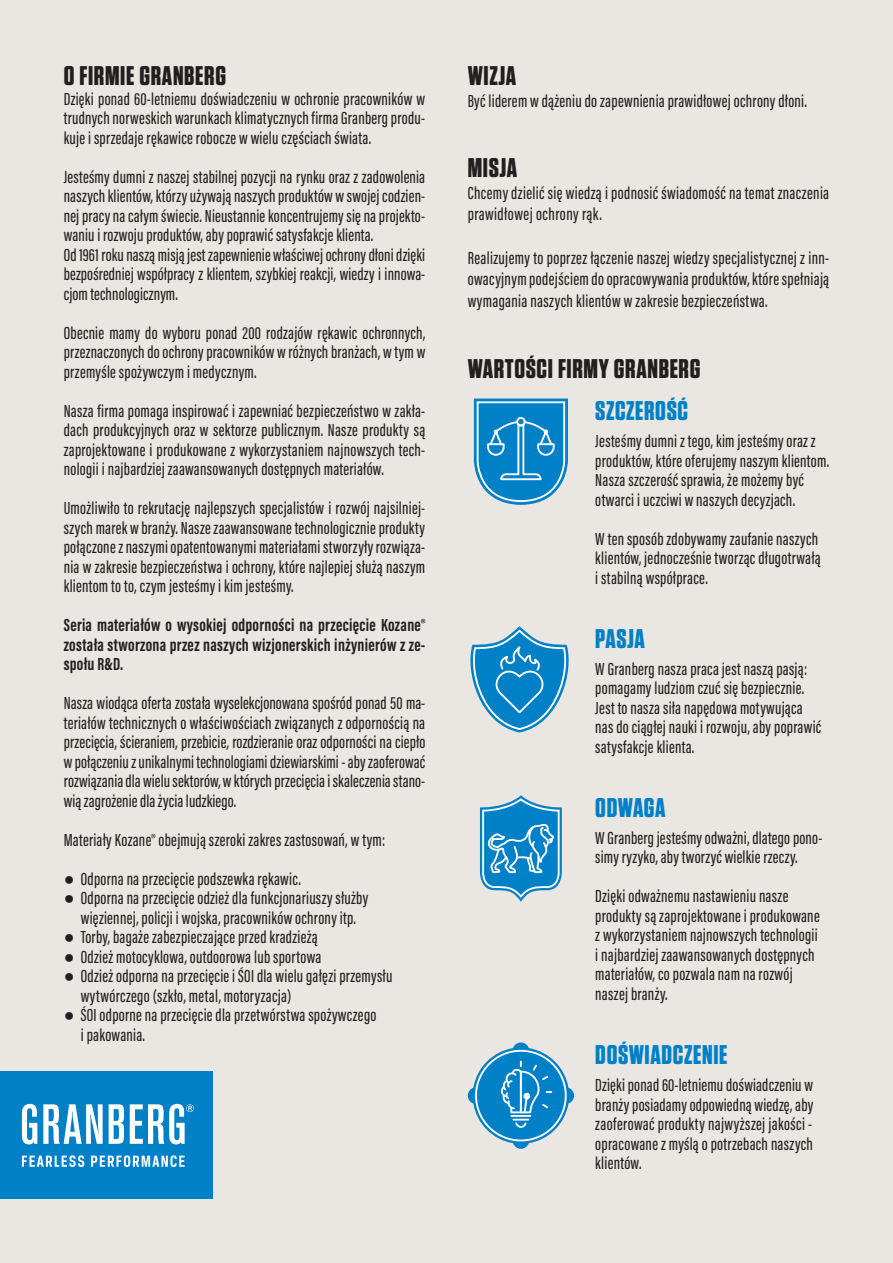
<style>
.page{position:relative;width:893px;height:1263px;background:#eae6e1}
.page>*{position:absolute;margin:0;border:0;box-sizing:border-box;transform-origin:0 0}
.t1{font:700 27px "Tungsten";letter-spacing:.025em;color:#231f20}
.t2{font:700 27px "Tungsten";letter-spacing:.025em;color:#0080c7}
.t3{font:500 18px/19.5px "Acumin Pro Extra Cond";letter-spacing:.015em;color:#231f20}
.t4{font:700 18px/19.5px "Acumin Pro Extra Cond";letter-spacing:.015em;color:#231f20;text-align:justify}
.s1{font-family:"Arial";font-weight:400}
</style>
<div class="page">
<svg style="left:474px;top:398px;width:94px;height:107px;background:#379ad0"></svg>
<svg style="left:470px;top:626px;width:99px;height:106px"></svg>
<svg style="left:479px;top:795px;width:83px;height:107px"></svg>
<svg style="left:468px;top:1042px;width:106px;height:107px"></svg>
<div style="left:0;top:1071px;width:213px;height:128px;background:#0080c7"></div>
<svg style="left:22px;top:1104px;width:172px;height:40px"></svg>
<svg style="left:22px;top:1155px;width:163px;height:12px"></svg>
<h1 class="t1" style="left:64px;top:62px;width:164px">O FIRMIE GRANBERG</h1>
<p class="t3" style="left:64px;top:89px;width:363px;text-align:justify">Dzięki ponad 60-letniemu doświadczeniu w ochronie pracowników w trudnych norweskich warunkach klimatycznych firma Granberg produ&shy;kuje i sprzedaje rękawice robocze w wielu częściach świata.</p>
<p class="t3" style="left:64px;top:167px;width:363px">Jesteśmy dumni z naszej stabilnej pozycji na rynku oraz z zadowolenia naszych klientów, którzy używają naszych produktów w swojej codzien&shy;nej pracy na całym świecie. Nieustannie koncentrujemy się na projekto&shy;waniu i rozwoju produktów, aby poprawić satysfakcje klienta.<br>Od 1961 roku naszą misją jest zapewnienie właściwej ochrony dłoni dzięki bezpośredniej współpracy z klientem, szybkiej reakcji, wiedzy i innowa&shy;cjom technologicznym.</p>
<p class="t3" style="left:64px;top:323px;width:363px;text-align:justify">Obecnie mamy do wyboru ponad 200 rodzajów rękawic ochronnych, przeznaczonych do ochrony pracowników w różnych branżach, w tym w przemyśle spożywczym i medycznym.</p>
<p class="t3" style="left:64px;top:401px;width:363px;text-align:justify">Nasza firma pomaga inspirować i zapewniać bezpieczeństwo w zakła&shy;dach produkcyjnych oraz w sektorze publicznym. Nasze produkty są zaprojektowane i produkowane z wykorzystaniem najnowszych tech&shy;nologii i najbardziej zaawansowanych dostępnych materiałów.</p>
<p class="t3" style="left:64px;top:498px;width:363px;text-align:justify">Umożliwiło to rekrutację najlepszych specjalistów i rozwój najsilniej&shy;szych marek w branży. Nasze zaawansowane technologicznie produkty połączone z naszymi opatentowanymi materiałami stworzyły rozwiąza&shy;nia w zakresie bezpieczeństwa i ochrony, które najlepiej służą naszym klientom to to, czym jesteśmy i kim jesteśmy.</p>
<p class="t4" style="left:64px;top:615px;width:363px">Seria materiałów o wysokiej odporności na przecięcie Kozane® została stworzona przez naszych wizjonerskich inżynierów z ze&shy;społu R&amp;D.</p>
<p class="t3" style="left:64px;top:693px;width:363px;text-align:justify">Nasza wiodąca oferta została wyselekcjonowana spośród ponad 50 ma&shy;teriałów technicznych o właściwościach związanych z odpornością na przecięcia, ścieraniem, przebicie, rozdzieranie oraz odporności na ciepło w połączeniu z unikalnymi technologiami dziewiarskimi - aby zaoferować rozwiązania dla wielu sektorów, w których przecięcia i skaleczenia stano&shy;wią zagrożenie dla życia ludzkiego.</p>
<p class="t3" style="left:64px;top:830px;width:323px">Materiały Kozane® obejmują szeroki zakres zastosowań, w tym:</p>
<p class="t3" style="left:64px;top:869px;width:239px"><span class="s1">●</span> Odporna na przecięcie podszewka rękawic.</p>
<p class="t3" style="left:64px;top:888px;width:306px;text-align:center"><span class="s1">●</span> Odporna na przecięcie odzież dla funkcjonariuszy służby więziennej, policji i wojska, pracowników ochrony itp.</p>
<p class="t3" style="left:64px;top:927px;width:256px"><span class="s1">●</span> Torby, bagaże zabezpieczające przed kradzieżą</p>
<p class="t3" style="left:64px;top:947px;width:259px"><span class="s1">●</span> Odzież motocyklowa, outdoorowa lub sportowa</p>
<p class="t3" style="left:81px;top:966px;width:313px;text-indent:-17px"><span class="s1">●</span> Odzież odporna na przecięcie i ŚOI dla wielu gałęzi przemysłu wytwórczego (szkło, metal, motoryzacja)</p>
<p class="t3" style="left:81px;top:1005px;width:297px;text-indent:-17px"><span class="s1">●</span> ŚOI odporne na przecięcie dla przetwórstwa spożywczego i pakowania.</p>
<h1 class="t1" style="left:468px;top:62px;width:50px">WIZJA</h1>
<p class="t3" style="left:468px;top:91px;width:341px">Być liderem w dążeniu do zapewnienia prawidłowej ochrony dłoni.</p>
<h1 class="t1" style="left:468px;top:153px;width:51px">MISJA</h1>
<p class="t3" style="left:468px;top:182px;width:363px;line-height:21.6px">Chcemy dzielić się wiedzą i podnosić świadomość na temat znaczenia prawidłowej ochrony rąk.</p>
<p class="t3" style="left:468px;top:247px;width:363px;line-height:21.6px;text-align:justify">Realizujemy to poprzez łączenie naszej wiedzy specjalistycznej z inn&shy;owacyjnym podejściem do opracowywania produktów, które spełniają wymagania naszych klientów w zakresie bezpieczeństwa.</p>
<h1 class="t1" style="left:468px;top:354px;width:234px">WARTOŚCI FIRMY GRANBERG</h1>
<h1 class="t2" style="left:595px;top:396px;width:94px">SZCZEROŚĆ</h1>
<p class="t3" style="left:595px;top:431px;width:235px">Jesteśmy dumni z tego, kim jesteśmy oraz z produktów, które oferujemy naszym klientom.<br>Nasza szczerość sprawia, że możemy być otwarci i uczciwi w naszych decyzjach.</p>
<p class="t3" style="left:595px;top:529px;width:227px">W ten sposób zdobywamy zaufanie naszych klientów, jednocześnie tworząc długotrwałą i stabilną współprace.</p>
<h1 class="t2" style="left:595px;top:624px;width:51px">PASJA</h1>
<p class="t3" style="left:595px;top:659px;width:228px">W Granberg nasza praca jest naszą pasją: pomagamy ludziom czuć się bezpiecznie.<br>Jest to nasza siła napędowa motywująca nas do ciągłej nauki i rozwoju, aby poprawić satysfakcje klienta.</p>
<h1 class="t2" style="left:595px;top:793px;width:72px">ODWAGA</h1>
<p class="t3" style="left:595px;top:828px;width:229px">W Granberg jesteśmy odważni, dlatego pono&shy;simy ryzyko, aby tworzyć wielkie rzeczy.</p>
<p class="t3" style="left:595px;top:886px;width:226px">Dzięki odważnemu nastawieniu nasze produkty są zaprojektowane i produkowane z wykorzystaniem najnowszych technologii i najbardziej zaawansowanych dostępnych materiałów, co pozwala nam na rozwój naszej branży.</p>
<h1 class="t2" style="left:595px;top:1040px;width:134px">DOŚWIADCZENIE</h1>
<p class="t3" style="left:595px;top:1075px;width:219px;text-align:justify">Dzięki ponad 60-letniemu doświadczeniu w branży posiadamy odpowiedną wiedzę, aby zaoferować produkty najwyższej jakości - opracowane z myślą o potrzebach naszych klientów.</p>
</div>
